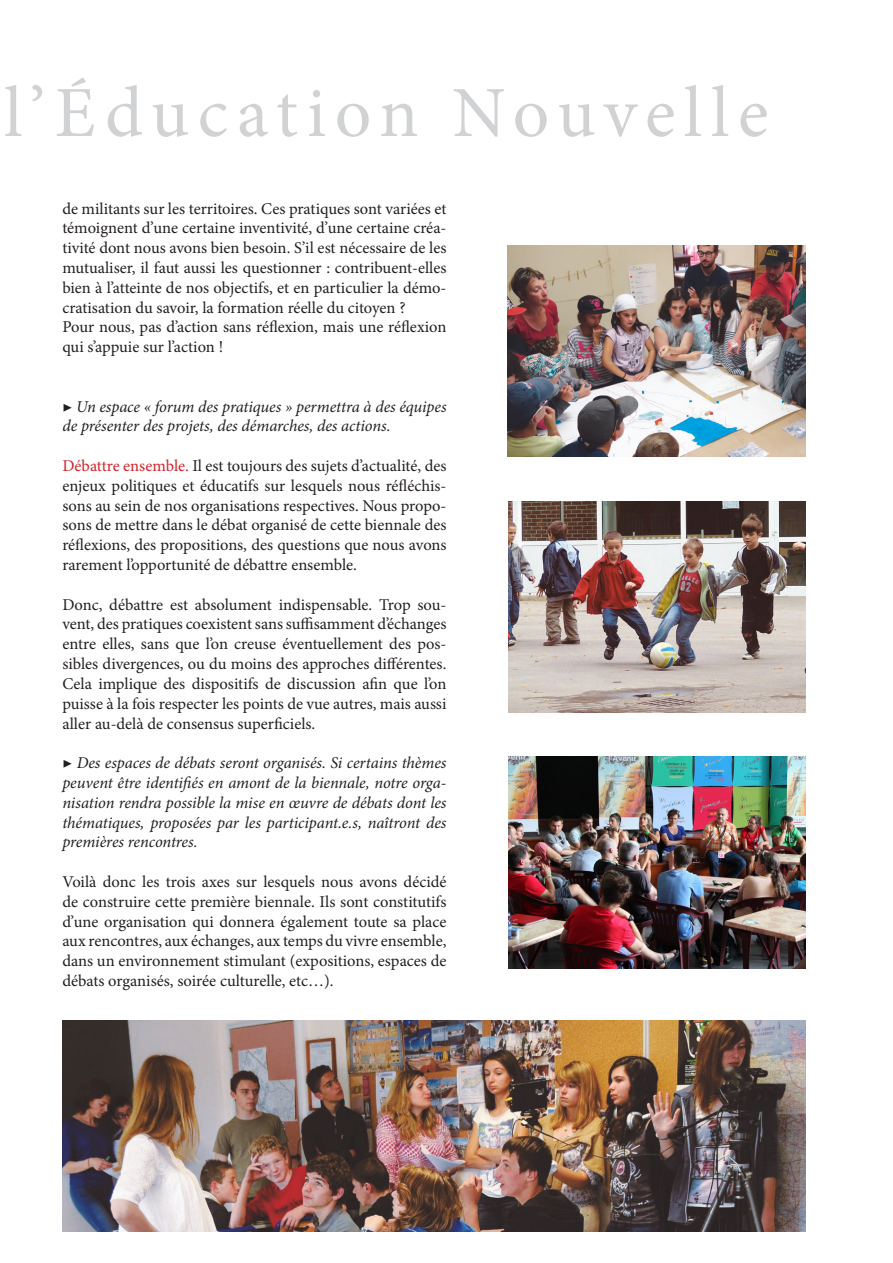
<style>
.page{position:relative;width:893px;height:1263px;background:#fff}
.page>*{position:absolute;margin:0;border:0;box-sizing:border-box;transform-origin:0 0}
.t1{font:72px "Minion Pro";letter-spacing:.115em;color:#d1d2d4}
.t2{font:16.5px/19.8px "Minion Pro";letter-spacing:-.005em;color:#231f20;text-align:justify}
.t3{font:italic 16.5px/19.8px "Minion Pro";letter-spacing:-.01em;color:#231f20}
.s1{font-style:normal}
.s2{color:#d1232a}
</style>
<div class="page">
<img style="left:508px;top:245px;width:298px;height:211px">
<img style="left:509px;top:501px;width:297px;height:211px">
<img style="left:62px;top:1020px;width:744px;height:212px">
<img style="left:509px;top:757px;width:297px;height:211px">
<h1 class="t1" style="left:4px;top:65px;width:766px">l’Éducation Nouvelle</h1>
<p class="t2" style="left:62px;top:199px;width:386px">de militants sur les territoires. Ces pratiques sont variées et témoignent d’une certaine inventivité, d’une certaine créa&shy;tivité dont nous avons bien besoin. S’il est nécessaire de les mutualiser, il faut aussi les questionner : contribuent-elles bien à l’atteinte de nos objectifs, et en particulier la démo&shy;cratisation du savoir, la formation réelle du citoyen ?</p>
<p class="t2" style="left:62px;top:317px;width:386px">Pour nous, pas d’action sans réflexion, mais une réflexion qui s’appuie sur l’action !</p>
<p class="t3" style="left:62px;top:396px;width:386px"><span class="s1">▶</span> Un espace « forum des pratiques » permettra à des équipes de présenter des projets, des démarches, des actions.</p>
<p class="t2" style="left:62px;top:456px;width:386px"><span class="s2">Débattre ensemble.</span> Il est toujours des sujets d’actualité, des enjeux politiques et éducatifs sur lesquels nous réfléchis&shy;sons au sein de nos organisations respectives. Nous propo&shy;sons de mettre dans le débat organisé de cette biennale des réflexions, des propositions, des questions que nous avons rarement l’opportunité de débattre ensemble.</p>
<p class="t2" style="left:62px;top:595px;width:386px">Donc, débattre est absolument indispensable. Trop sou&shy;vent, des pratiques coexistent sans suffisamment d’échanges entre elles, sans que l’on creuse éventuellement des pos&shy;sibles divergences, ou du moins des approches différentes.<br>Cela implique des dispositifs de discussion afin que l’on puisse à la fois respecter les points de vue autres, mais aussi aller au-delà de consensus superficiels.</p>
<p class="t3" style="left:62px;top:753px;width:386px;text-align:justify"><span class="s1">▶</span> Des espaces de débats seront organisés. Si certains thèmes peuvent être identifiés en amont de la biennale, notre orga&shy;nisation rendra possible la mise en œuvre de débats dont les thématiques, proposées par les participant.e.s, naîtront des premières rencontres.</p>
<p class="t2" style="left:62px;top:872px;width:386px">Voilà donc les trois axes sur lesquels nous avons décidé de construire cette première biennale. Ils sont constitutifs d’une organisation qui donnera également toute sa place aux rencontres, aux échanges, aux temps du vivre ensemble, dans un environnement stimulant (expositions, espaces de débats organisés, soirée culturelle, etc…).</p>
</div>
